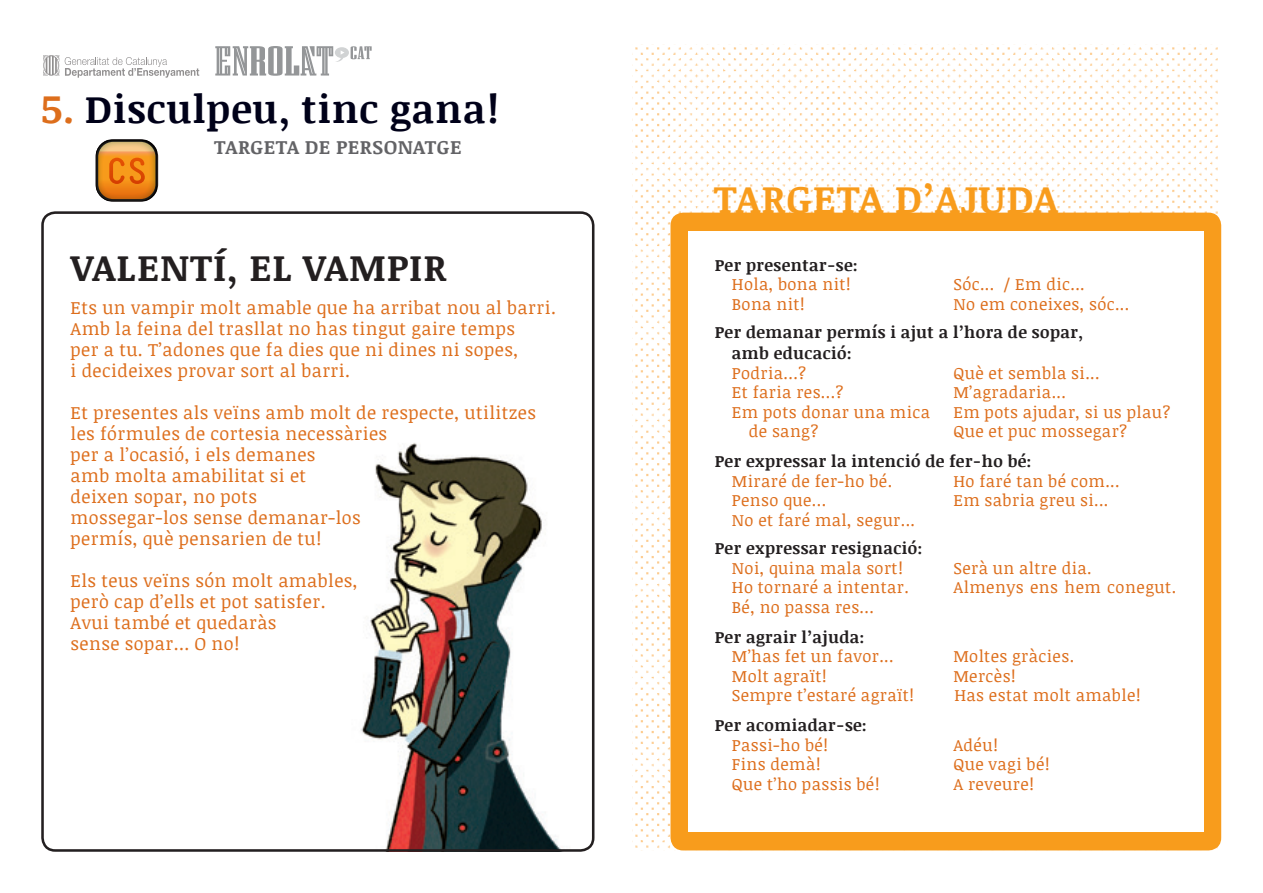
<style>
.page{position:relative;width:1263px;height:893px;background:#fff}
.page>*{position:absolute;margin:0;border:0;box-sizing:border-box;transform-origin:0 0}
.TITOL_FITXA{font:700 39px "Noticia Text";letter-spacing:.025em;color:#000119}
.Cos_de_Text{font:700 39px "Noticia Text";letter-spacing:.025em;color:#f89c1c}
.TP_titular{font:700 37.5px "Noticia Text";letter-spacing:.025em;color:#231f20}
.Cos_de_Text-2{font:700 19.5px "Noticia Text";letter-spacing:.025em;color:#636366}
.TP_cos_de_text{font:18px/21px "Noticia Text";letter-spacing:.025em;color:#dd6e1c}
.TP_cos_de_text-2{font:16.5px "Noticia Text";letter-spacing:.025em;color:#dd6e1c}
.TP_titulars_2{font:700 16.5px "Noticia Text";letter-spacing:.025em;color:#231f20}
.s1{font-size:40.5px;color:#dd6e1c}
</style>
<div class="page">
<img style="left:360px;top:443px;width:234px;height:405px">
<img style="left:632px;top:47px;width:588px;height:803px">
<div style="left:41px;top:211px;width:553px;height:641px;border:3px solid #231f20;border-radius:13px"></div>
<div style="left:670px;top:213px;width:551px;height:637px;background:#f89c1c;border-radius:13px"></div>
<div style="left:689px;top:231px;width:515px;height:601px;background:#fff"></div>
<svg style="left:65px;top:57px;width:134px;height:21px"></svg>
<svg style="left:43px;top:55px;width:16px;height:21px"></svg>
<svg style="left:215px;top:46px;width:157px;height:30px"></svg>
<div style="left:95px;top:139px;width:63px;height:63px;border:3px solid #231f20;border-radius:16px"></div>
<div style="left:96px;top:141px;width:60px;height:60px;background:#131212;border-radius:16px"></div>
<svg style="left:97px;top:140px;width:60px;height:60px;background:#d3832d"></svg>
<p class="TITOL_FITXA" style="left:41px;top:81px;width:459px"><span class="s1">5.</span> Disculpeu, tinc gana!</p>
<p class="Cos_de_Text-2" style="left:214px;top:133px;width:249px">TARGETA DE PERSONATGE</p>
<p class="TP_titular" style="left:71px;top:241px;width:378px">VALENTÍ, EL VAMPIR</p>
<p class="TP_cos_de_text" style="left:71px;top:297px;width:487px">Ets un vampir molt amable que ha arribat nou al barri.<br>Amb la feina del trasllat no has tingut gaire temps<br>per a tu. T’adones que fa dies que ni dines ni sopes,<br>i decideixes provar sort al barri.</p>
<p class="TP_cos_de_text" style="left:71px;top:402px;width:467px">Et presentes als veïns amb molt de respecte, utilitzes les fórmules de cortesia necessàries<br>per a l’ocasió, i els demanes<br>amb molta amabilitat si et</p>
<p class="TP_cos_de_text" style="left:71px;top:486px;width:188px">deixen sopar, no pots</p>
<p class="TP_cos_de_text" style="left:71px;top:507px;width:292px">mossegar-los sense demanar-los</p>
<p class="TP_cos_de_text" style="left:71px;top:528px;width:252px">permís, què pensarien de tu!</p>
<p class="TP_cos_de_text" style="left:71px;top:570px;width:289px">Els teus veïns són molt amables,</p>
<p class="TP_cos_de_text" style="left:71px;top:591px;width:257px">però cap d’ells et pot satisfer.</p>
<p class="TP_cos_de_text" style="left:71px;top:612px;width:207px">Avui també et quedaràs</p>
<p class="TP_cos_de_text" style="left:71px;top:633px;width:170px">sense sopar... O no!</p>
<p class="Cos_de_Text" style="left:714px;top:171px;width:346px">TARGETA D’AJUDA</p>
<p class="TP_titulars_2" style="left:715px;top:253px;width:145px">Per presentar-se:</p>
<p class="TP_cos_de_text-2" style="left:732px;top:273px;width:120px">Hola, bona nit!</p>
<p class="TP_cos_de_text-2" style="left:953px;top:273px;width:133px">Sóc... / Em dic...</p>
<p class="TP_cos_de_text-2" style="left:732px;top:292px;width:74px">Bona nit!</p>
<p class="TP_cos_de_text-2" style="left:953px;top:292px;width:177px">No em coneixes, sóc...</p>
<p class="TP_titulars_2" style="left:715px;top:321px;width:370px">Per demanar permís i ajut a l’hora de sopar,</p>
<p class="TP_titulars_2" style="left:732px;top:342px;width:121px">amb educació:</p>
<p class="TP_cos_de_text-2" style="left:732px;top:361px;width:76px">Podria...?</p>
<p class="TP_cos_de_text-2" style="left:953px;top:361px;width:148px">Què et sembla si...</p>
<p class="TP_cos_de_text-2" style="left:732px;top:381px;width:113px">Et faria res...?</p>
<p class="TP_cos_de_text-2" style="left:953px;top:381px;width:114px">M’agradaria...</p>
<p class="TP_cos_de_text-2" style="left:732px;top:400px;width:200px">Em pots donar una mica</p>
<p class="TP_cos_de_text-2" style="left:953px;top:400px;width:219px">Em pots ajudar, si us plau?</p>
<p class="TP_cos_de_text-2" style="left:749px;top:420px;width:71px">de sang?</p>
<p class="TP_cos_de_text-2" style="left:953px;top:420px;width:176px">Que et puc mossegar?</p>
<p class="TP_titulars_2" style="left:715px;top:450px;width:318px">Per expressar la intenció de fer-ho bé:</p>
<p class="TP_cos_de_text-2" style="left:732px;top:469px;width:162px">Miraré de fer-ho bé.</p>
<p class="TP_cos_de_text-2" style="left:953px;top:469px;width:168px">Ho faré tan bé com...</p>
<p class="TP_cos_de_text-2" style="left:732px;top:489px;width:96px">Penso que...</p>
<p class="TP_cos_de_text-2" style="left:953px;top:489px;width:156px">Em sabria greu si...</p>
<p class="TP_cos_de_text-2" style="left:732px;top:508px;width:185px">No et faré mal, segur...</p>
<p class="TP_titulars_2" style="left:715px;top:537px;width:209px">Per expressar resignació:</p>
<p class="TP_cos_de_text-2" style="left:732px;top:556px;width:172px">Noi, quina mala sort!</p>
<p class="TP_cos_de_text-2" style="left:953px;top:556px;width:140px">Serà un altre dia.</p>
<p class="TP_cos_de_text-2" style="left:732px;top:576px;width:179px">Ho tornaré a intentar.</p>
<p class="TP_cos_de_text-2" style="left:953px;top:576px;width:224px">Almenys ens hem conegut.</p>
<p class="TP_cos_de_text-2" style="left:732px;top:595px;width:143px">Bé, no passa res...</p>
<p class="TP_titulars_2" style="left:715px;top:625px;width:151px">Per agrair l’ajuda:</p>
<p class="TP_cos_de_text-2" style="left:732px;top:645px;width:163px">M’has fet un favor...</p>
<p class="TP_cos_de_text-2" style="left:953px;top:645px;width:122px">Moltes gràcies.</p>
<p class="TP_cos_de_text-2" style="left:732px;top:664px;width:96px">Molt agraït!</p>
<p class="TP_cos_de_text-2" style="left:953px;top:664px;width:64px">Mercès!</p>
<p class="TP_cos_de_text-2" style="left:732px;top:684px;width:184px">Sempre t’estaré agraït!</p>
<p class="TP_cos_de_text-2" style="left:954px;top:684px;width:188px">Has estat molt amable!</p>
<p class="TP_titulars_2" style="left:715px;top:714px;width:154px">Per acomiadar-se:</p>
<p class="TP_cos_de_text-2" style="left:732px;top:733px;width:98px">Passi-ho bé!</p>
<p class="TP_cos_de_text-2" style="left:953px;top:733px;width:46px">Adéu!</p>
<p class="TP_cos_de_text-2" style="left:732px;top:753px;width:90px">Fins demà!</p>
<p class="TP_cos_de_text-2" style="left:953px;top:753px;width:98px">Que vagi bé!</p>
<p class="TP_cos_de_text-2" style="left:732px;top:772px;width:149px">Que t’ho passis bé!</p>
<p class="TP_cos_de_text-2" style="left:953px;top:772px;width:82px">A reveure!</p>
</div>
